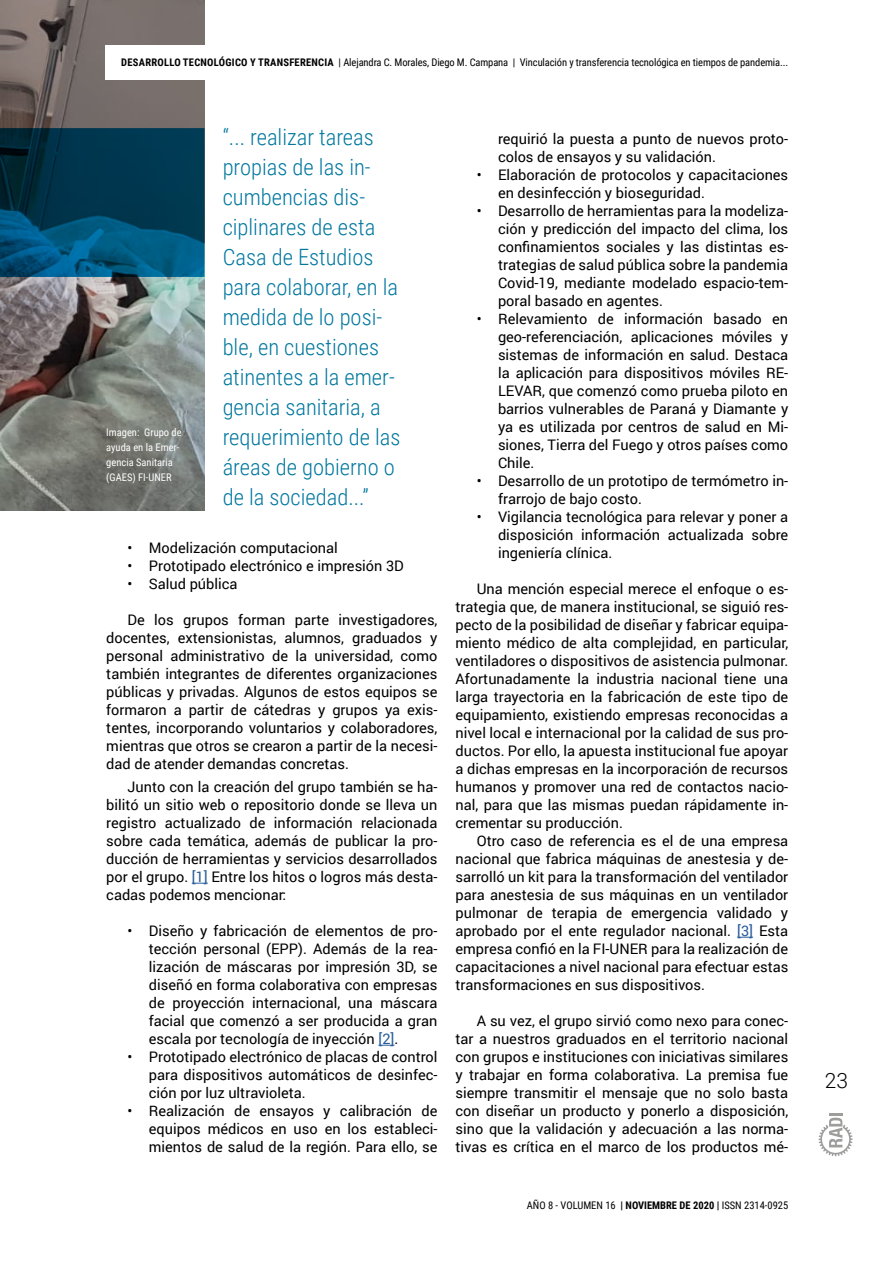
<style>
.page{position:relative;width:893px;height:1263px;background:#fff}
.page>*{position:absolute;margin:0;border:0;box-sizing:border-box;transform-origin:0 0}
.destacado{font:300 22.5px/30px "Roboto Condensed";color:#00779f}
.TXT_corrido{font:300 21px "Roboto";color:#000}
.TXT_corrido-2{font:14.55px/18px "Roboto";color:#000;text-align:justify}
.lista1{font:14.55px/18px "Roboto";color:#000;text-align:justify}
.TXT_corrido-3{font:10.5px "Roboto Condensed";letter-spacing:-.01em;color:#000}
.Foto_pie{font:10.5px/15px "Roboto Condensed";color:#fff}
.s1{font-weight:700}
.s2{color:#275b9b}
</style>
<div class="page">
<svg style="left:819px;top:1113px;width:34px;height:43px"></svg>
<img style="left:0;top:0;width:205px;height:510px">
<div style="left:105px;top:45px;width:139px;height:34px;background:#fff"></div>
<svg style="left:0;top:128px;width:205px;height:149px;background:#00415e"></svg>
<svg style="left:192px;top:883px;width:16px;height:1px"></svg>
<svg style="left:378px;top:1045px;width:16px;height:1px"></svg>
<svg style="left:737px;top:937px;width:16px;height:1px"></svg>
<p class="TXT_corrido-3" style="left:121px;top:55px;width:668px"><span class="s1">DESARROLLO TECNOLÓGICO Y TRANSFERENCIA</span> | Alejandra C. Morales, Diego M. Campana | Vinculación y transferencia tecnológica en tiempos de pandemia...</p>
<p class="destacado" style="left:223px;top:121px;width:179px">“... realizar tareas propias de las in&shy;cumbencias dis&shy;ciplinares de esta<br>Casa de Estudios para colaborar, en la medida de lo posi&shy;ble, en cuestiones atinentes a la emer&shy;gencia sanitaria, a requerimiento de las áreas de gobierno o de la sociedad...”</p>
<p class="lista1" style="left:128px;top:538px;width:212px">• Modelización computacional</p>
<p class="lista1" style="left:128px;top:556px;width:278px">• Prototipado electrónico e impresión 3D</p>
<p class="lista1" style="left:128px;top:574px;width:111px">• Salud pública</p>
<p class="TXT_corrido-2" style="left:106px;top:610px;width:333px;text-indent:21px">De los grupos forman parte investigadores, docentes, extensionistas, alumnos, graduados y personal administrativo de la universidad, como también integrantes de diferentes organizaciones públicas y privadas. Algunos de estos equipos se formaron a partir de cátedras y grupos ya exis&shy;tentes, incorporando voluntarios y colaboradores, mientras que otros se crearon a partir de la necesi&shy;dad de atender demandas concretas.</p>
<p class="TXT_corrido-2" style="left:106px;top:777px;width:333px;text-indent:21px">Junto con la creación del grupo también se ha&shy;bilitó un sitio web o repositorio donde se lleva un registro actualizado de información relacionada sobre cada temática, además de publicar la pro&shy;ducción de herramientas y servicios desarrollados por el grupo. <span class="s2">[1]</span> Entre los hitos o logros más desta&shy;cadas podemos mencionar:</p>
<p class="lista1" style="left:149px;top:921px;width:290px;text-indent:-21px">• Diseño y fabricación de elementos de pro&shy;tección personal (EPP). Además de la rea&shy;lización de máscaras por impresión 3D, se diseñó en forma colaborativa con empresas de proyección internacional, una máscara facial que comenzó a ser producida a gran escala por tecnología de inyección <span class="s2">[2]</span>.</p>
<p class="lista1" style="left:149px;top:1047px;width:290px;text-indent:-21px">• Prototipado electrónico de placas de control para dispositivos automáticos de desinfec&shy;ción por luz ultravioleta.</p>
<p class="lista1" style="left:149px;top:1101px;width:290px;text-indent:-21px">• Realización de ensayos y calibración de equipos médicos en uso en los estableci&shy;mientos de salud de la región. Para ello, se</p>
<p class="Foto_pie" style="left:106px;top:425px;width:77px">Imagen: Grupo de ayuda en la Emer&shy;gencia Sanitaria (GAES) FI-UNER</p>
<p class="lista1" style="left:498px;top:129px;width:292px">requirió la puesta a punto de nuevos proto&shy;colos de ensayos y su validación.</p>
<p class="lista1" style="left:498px;top:165px;width:292px;text-indent:-21px">• Elaboración de protocolos y capacitaciones en desinfección y bioseguridad.</p>
<p class="lista1" style="left:498px;top:201px;width:292px;text-indent:-21px">• Desarrollo de herramientas para la modeliza&shy;ción y predicción del impacto del clima, los confinamientos sociales y las distintas es&shy;trategias de salud pública sobre la pandemia Covid-19, mediante modelado espacio-tem&shy;poral basado en agentes.</p>
<p class="lista1" style="left:498px;top:309px;width:292px;text-indent:-21px">• Relevamiento de información basado en geo-referenciación, aplicaciones móviles y sistemas de información en salud. Destaca la aplicación para dispositivos móviles RE-LEVAR, que comenzó como prueba piloto en barrios vulnerables de Paraná y Diamante y ya es utilizada por centros de salud en Mi&shy;siones, Tierra del Fuego y otros países como Chile.</p>
<p class="lista1" style="left:498px;top:471px;width:292px;text-indent:-21px">• Desarrollo de un prototipo de termómetro in&shy;frarrojo de bajo costo.</p>
<p class="lista1" style="left:498px;top:507px;width:292px;text-indent:-21px">• Vigilancia tecnológica para relevar y poner a disposición información actualizada sobre ingeniería clínica.</p>
<p class="TXT_corrido-2" style="left:455px;top:579px;width:334px;text-indent:21px">Una mención especial merece el enfoque o es&shy;trategia que, de manera institucional, se siguió res&shy;pecto de la posibilidad de diseñar y fabricar equipa&shy;miento médico de alta complejidad, en particular, ventiladores o dispositivos de asistencia pulmonar.<br>Afortunadamente la industria nacional tiene una larga trayectoria en la fabricación de este tipo de equipamiento, existiendo empresas reconocidas a nivel local e internacional por la calidad de sus pro&shy;ductos. Por ello, la apuesta institucional fue apoyar a dichas empresas en la incorporación de recursos humanos y promover una red de contactos nacio&shy;nal, para que las mismas puedan rápidamente in&shy;crementar su producción.</p>
<p class="TXT_corrido-2" style="left:455px;top:831px;width:334px;text-indent:21px">Otro caso de referencia es el de una empresa nacional que fabrica máquinas de anestesia y de&shy;sarrolló un kit para la transformación del ventilador para anestesia de sus máquinas en un ventilador pulmonar de terapia de emergencia validado y aprobado por el ente regulador nacional. <span class="s2">[3]</span> Esta empresa confió en la FI-UNER para la realización de capacitaciones a nivel nacional para efectuar estas transformaciones en sus dispositivos.</p>
<p class="TXT_corrido-2" style="left:455px;top:1011px;width:334px;text-indent:21px">A su vez, el grupo sirvió como nexo para conec&shy;tar a nuestros graduados en el territorio nacional con grupos e instituciones con iniciativas similares y trabajar en forma colaborativa. La premisa fue siempre transmitir el mensaje que no solo basta con diseñar un producto y ponerlo a disposición, sino que la validación y adecuación a las norma&shy;tivas es crítica en el marco de los productos mé-</p>
<p class="TXT_corrido-3" style="left:527px;top:1198px;width:263px">AÑO 8 - VOLUMEN 16 <span class="s1">| NOVIEMBRE DE 2020 |</span> ISSN 2314-0925</p>
<p class="TXT_corrido" style="left:825px;top:1066px;width:25px">23</p>
</div>
